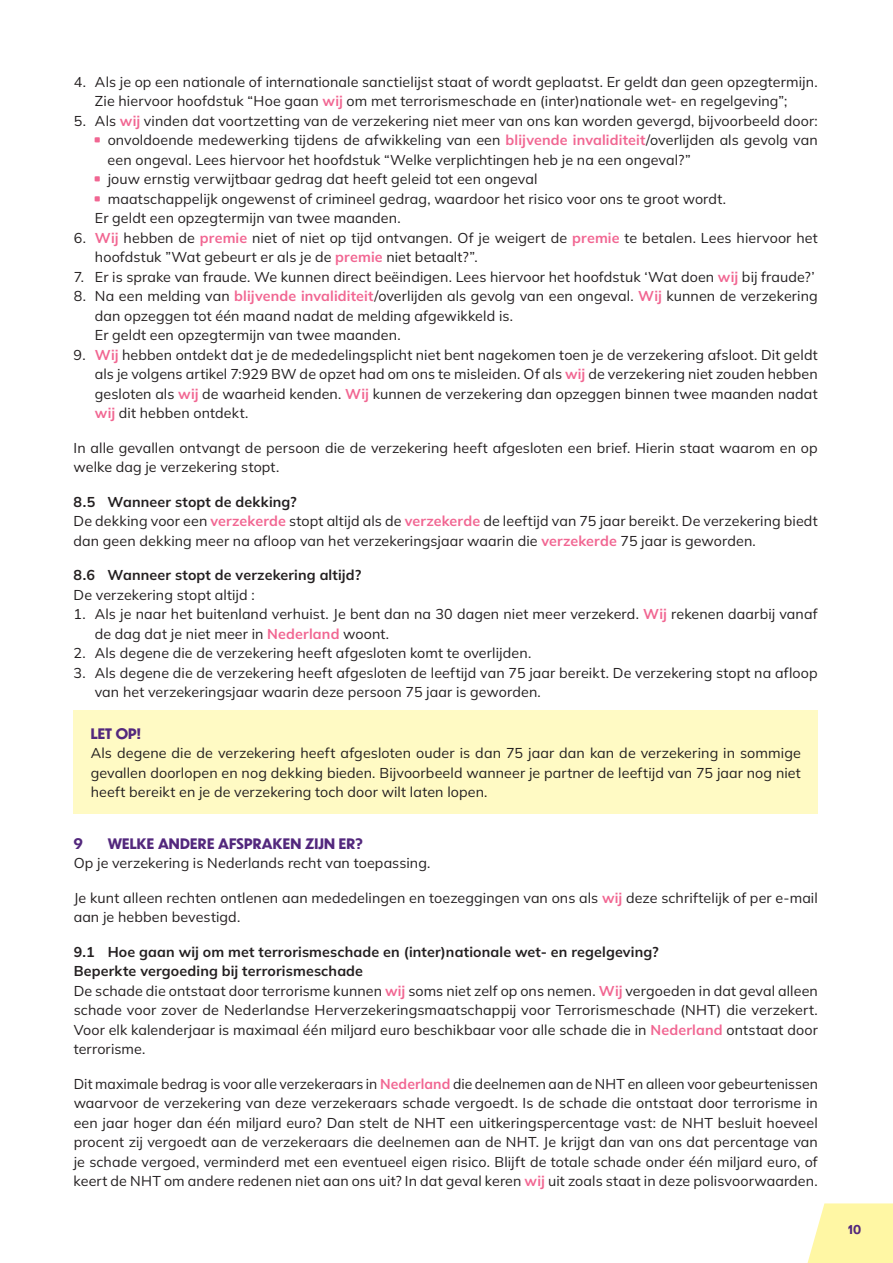
<style>
.page{position:relative;width:893px;height:1263px;background:#fff}
.page>*{position:absolute;margin:0;border:0;box-sizing:border-box;transform-origin:0 0}
.t1{font:14.25px/19.5px "Mulish";letter-spacing:.01em;color:#231f20}
.t2{font:700 14.25px "Mulish";letter-spacing:.01em;color:#231f20}
.t3{font:700 14.25px "SNS Dunbar Tall";letter-spacing:.005em;color:#53287d}
.t4{font:700 12px "SNS Dunbar Tall";color:#53287d}
.s1{font-weight:700;color:#f16692}
.s2{font-weight:700}
</style>
<div class="page">
<svg style="left:808px;top:1203px;width:85px;height:60px;background:#fff7ad"></svg>
<div style="left:74px;top:710px;width:744px;height:104px;background:#fffac4"></div>
<p class="t1" style="left:95px;top:71px;width:724px;text-indent:-21px">4. Als je op een nationale of internationale sanctielijst staat of wordt geplaatst. Er geldt dan geen opzegtermijn.<br>Zie hiervoor hoofdstuk “Hoe gaan <span class="s1">wij</span> om met terrorismeschade en (inter)nationale wet- en regelgeving”;</p>
<p class="t1" style="left:74px;top:110px;width:746px">5. Als <span class="s1">wij</span> vinden dat voortzetting van de verzekering niet meer van ons kan worden gevergd, bijvoorbeeld door:</p>
<p class="t1" style="left:108px;top:130px;width:712px">onvoldoende medewerking tijdens de afwikkeling van een <span class="s1">blijvende invaliditeit</span>/overlijden als gevolg van</p>
<p class="t1" style="left:108px;top:149px;width:585px">een ongeval. Lees hiervoor het hoofdstuk “Welke verplichtingen heb je na een ongeval?”</p>
<p class="t1" style="left:108px;top:169px;width:431px">jouw ernstig verwijtbaar gedrag dat heeft geleid tot een ongeval</p>
<p class="t1" style="left:108px;top:188px;width:620px">maatschappelijk ongewenst of crimineel gedrag, waardoor het risico voor ons te groot wordt.</p>
<p class="t1" style="left:95px;top:208px;width:307px">Er geldt een opzegtermijn van twee maanden.</p>
<p class="t1" style="left:95px;top:227px;width:724px;text-indent:-21px">6. <span class="s1">Wij</span> hebben de <span class="s1">premie</span> niet of niet op tijd ontvangen. Of je weigert de <span class="s1">premie</span> te betalen. Lees hiervoor het hoofdstuk ”Wat gebeurt er als je de <span class="s1">premie</span> niet betaalt?”.</p>
<p class="t1" style="left:74px;top:266px;width:743px">7. Er is sprake van fraude. We kunnen direct beëindigen. Lees hiervoor het hoofdstuk ‘Wat doen <span class="s1">wij</span> bij fraude?’</p>
<p class="t1" style="left:95px;top:286px;width:724px;text-indent:-21px">8. Na een melding van <span class="s1">blijvende invaliditeit</span>/overlijden als gevolg van een ongeval. <span class="s1">Wij</span> kunnen de verzekering dan opzeggen tot één maand nadat de melding afgewikkeld is.<br>Er geldt een opzegtermijn van twee maanden.</p>
<p class="t1" style="left:95px;top:344px;width:724px;text-align:justify;text-indent:-21px">9. <span class="s1">Wij</span> hebben ontdekt dat je de mededelingsplicht niet bent nagekomen toen je de verzekering afsloot. Dit geldt als je volgens artikel 7:929 BW de opzet had om ons te misleiden. Of als <span class="s1">wij</span> de verzekering niet zouden hebben gesloten als <span class="s1">wij</span> de waarheid kenden. <span class="s1">Wij</span> kunnen de verzekering dan opzeggen binnen twee maanden nadat <span class="s1">wij</span> dit hebben ontdekt.</p>
<p class="t1" style="left:74px;top:437px;width:746px">In alle gevallen ontvangt de persoon die de verzekering heeft afgesloten een brief. Hierin staat waarom en op welke dag je verzekering stopt.</p>
<p class="t1" style="left:74px;top:491px;width:746px"><span class="s2">8.5 Wanneer stopt de dekking?<br></span>De dekking voor een <span class="s1">verzekerde</span> stopt altijd als de <span class="s1">verzekerde</span> de leeftijd van 75 jaar bereikt. De verzekering biedt dan geen dekking meer na afloop van het verzekeringsjaar waarin die <span class="s1">verzekerde</span> 75 jaar is geworden.</p>
<p class="t2" style="left:74px;top:565px;width:289px">8.6 Wanneer stopt de verzekering altijd?</p>
<p class="t1" style="left:74px;top:584px;width:183px">De verzekering stopt altijd :</p>
<p class="t1" style="left:95px;top:604px;width:724px;text-indent:-21px">1. Als je naar het buitenland verhuist. Je bent dan na 30 dagen niet meer verzekerd. <span class="s1">Wij</span> rekenen daarbij vanaf de dag dat je niet meer in <span class="s1">Nederland</span> woont.</p>
<p class="t1" style="left:74px;top:643px;width:459px">2. Als degene die de verzekering heeft afgesloten komt te overlijden.</p>
<p class="t1" style="left:95px;top:662px;width:724px;text-indent:-21px">3. Als degene die de verzekering heeft afgesloten de leeftijd van 75 jaar bereikt. De verzekering stopt na afloop van het verzekeringsjaar waarin deze persoon 75 jaar is geworden.</p>
<p class="t3" style="left:91px;top:723px;width:52px">LET OP!</p>
<p class="t1" style="left:91px;top:743px;width:712px;text-align:justify">Als degene die de verzekering heeft afgesloten ouder is dan 75 jaar dan kan de verzekering in sommige gevallen doorlopen en nog dekking bieden. Bijvoorbeeld wanneer je partner de leeftijd van 75 jaar nog niet heeft bereikt en je de verzekering toch door wilt laten lopen.</p>
<p class="t3" style="left:74px;top:833px;width:10px">9</p>
<p class="t3" style="left:108px;top:833px;width:257px">WELKE ANDERE AFSPRAKEN ZIJN ER?</p>
<p class="t1" style="left:74px;top:853px;width:358px">Op je verzekering is Nederlands recht van toepassing.</p>
<p class="t1" style="left:74px;top:887px;width:746px">Je kunt alleen rechten ontlenen aan mededelingen en toezeggingen van ons als <span class="s1">wij</span> deze schriftelijk of per e-mail aan je hebben bevestigd.</p>
<p class="t1" style="left:74px;top:941px;width:746px"><span class="s2">9.1 Hoe gaan wij om met terrorismeschade en (inter)nationale wet- en regelgeving?<br>Beperkte vergoeding bij terrorismeschade<br></span>De schade die ontstaat door terrorisme kunnen <span class="s1">wij</span> soms niet zelf op ons nemen. <span class="s1">Wij</span> vergoeden in dat geval alleen schade voor zover de Nederlandse Herverzekeringsmaatschappij voor Terrorismeschade (NHT) die verzekert.<br>Voor elk kalenderjaar is maximaal één miljard euro beschikbaar voor alle schade die in <span class="s1">Nederland</span> ontstaat door terrorisme.</p>
<p class="t1" style="left:74px;top:1073px;width:746px;text-align:justify">Dit maximale bedrag is voor alle verzekeraars in <span class="s1">Nederland</span> die deelnemen aan de NHT en alleen voor gebeurtenissen waarvoor de verzekering van deze verzekeraars schade vergoedt. Is de schade die ontstaat door terrorisme in een jaar hoger dan één miljard euro? Dan stelt de NHT een uitkeringspercentage vast: de NHT besluit hoeveel procent zij vergoedt aan de verzekeraars die deelnemen aan de NHT. Je krijgt dan van ons dat percentage van je schade vergoed, verminderd met een eventueel eigen risico. Blijft de totale schade onder één miljard euro, of keert de NHT om andere redenen niet aan ons uit? In dat geval keren <span class="s1">wij</span> uit zoals staat in deze polisvoorwaarden.</p>
<p class="t4" style="left:848px;top:1221px;width:15px">10</p>
</div>
